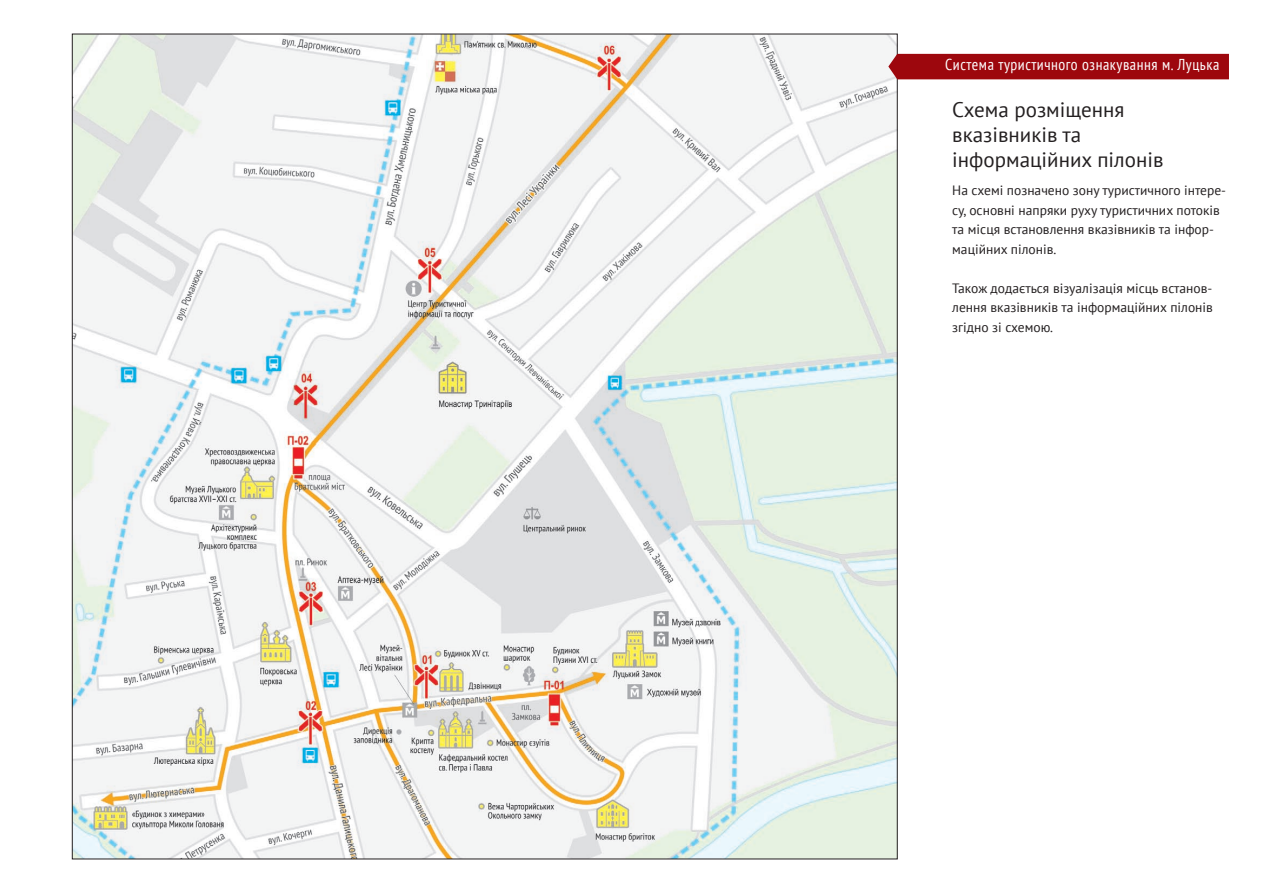
<style>
.page{position:relative;width:1263px;height:893px;background:#fff}
.page>*{position:absolute;margin:0;border:0;box-sizing:border-box;transform-origin:0 0}
.t1{font:21px/25.2px "PT Sans";color:#231f20}
.t2{font:condensed 15.75px "PT Sans";letter-spacing:.035em;color:#fff}
.t3{font:13.5px/19.5px "PT Sans";color:#231f20}
</style>
<div class="page">
<img style="left:74px;top:36px;width:821px;height:821px">
<div style="left:888px;top:54px;width:341px;height:25px;background:#9d070d"></div>
<p class="t2" style="left:945px;top:55px;width:276px">Cистема туристичного ознакування м. Луцька</p>
<h1 class="t1" style="left:952px;top:96px;width:213px">Схема розміщення вказівників та інформаційних пілонів</h1>
<p class="t3" style="left:952px;top:180px;width:275px">На схемі позначено зону туристичного інтере&shy;су, основні напряки руху туристичних потоків та місця встановлення вказівників та інфор&shy;маційних пілонів.</p>
<p class="t3" style="left:952px;top:278px;width:262px;text-align:justify">Також додається візуалізація місць встанов&shy;лення вказівників та інформаційних пілонів згідно зі схемою.</p>
</div>
